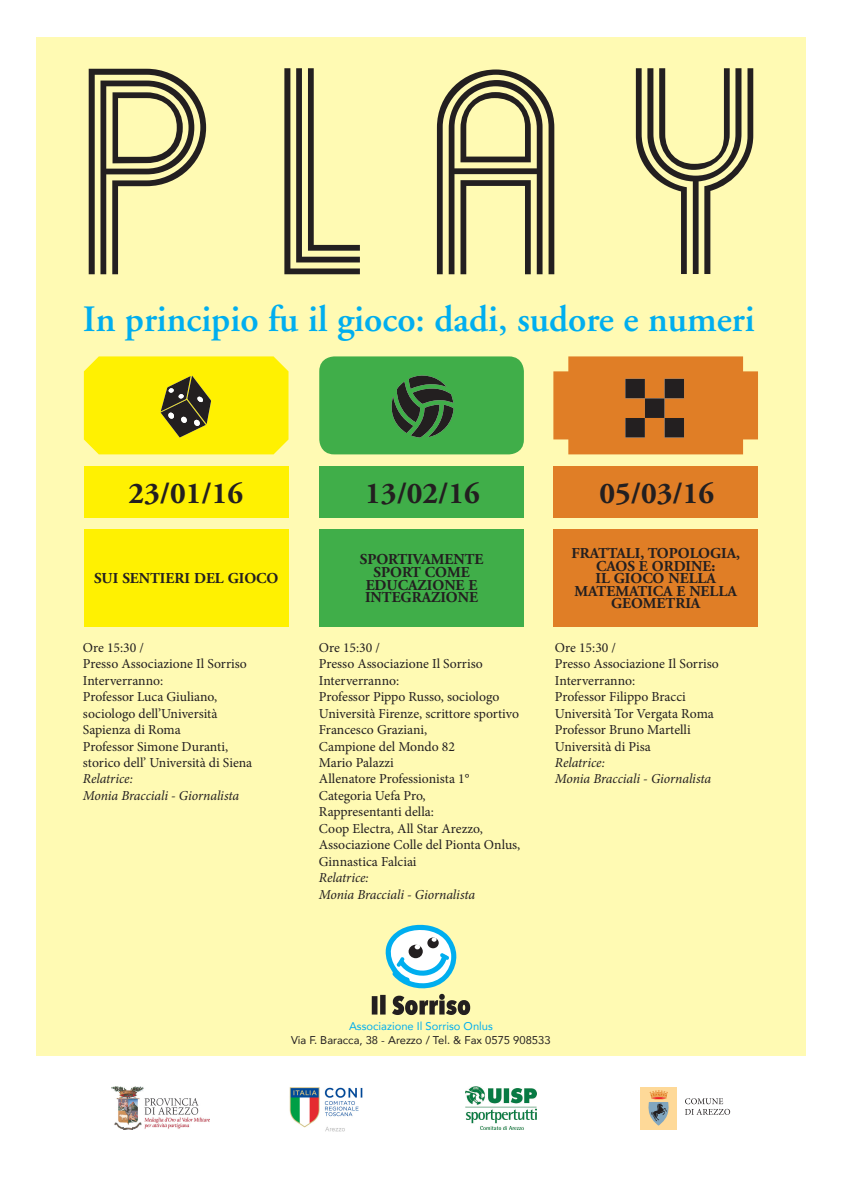
<style>
.page{position:relative;width:842px;height:1191px;background:#fff}
.page>*{position:absolute;margin:0;border:0;box-sizing:border-box;transform-origin:0 0}
.t1{font:600 37.1px "Adobe Garamond";color:#00aeef}
.t2{font:700 30.2px "Adobe Garamond";color:#231f20}
.t3{font:700 15.1px/12.6px "Adobe Garamond";color:#231f20;text-align:center}
.t4{font:13.7px/16.4px "Minion Pro";color:#231f20}
.t5{font:italic 13.7px "Minion Pro";letter-spacing:-.01em;color:#231f20}
.t6{font:11.2px "Avenir";color:#231f20}
.t7{font:11.2px "Avenir";color:#00aeef}
</style>
<div class="page">
<div style="left:36px;top:38px;width:770px;height:1018px;background:#fffab3"></div>
<svg style="left:89px;top:68px;width:664px;height:206px"></svg>
<div style="left:319px;top:356px;width:205px;height:98px;background:#40ae49;border-radius:15px"></div>
<svg style="left:84px;top:356px;width:204px;height:98px;background:#eade0a"></svg>
<svg style="left:391px;top:375px;width:63px;height:62px"></svg>
<div style="left:84px;top:466px;width:204px;height:51px;background:#fff101"></div>
<div style="left:319px;top:466px;width:205px;height:51px;background:#40ae49"></div>
<svg style="left:553px;top:356px;width:205px;height:98px;background:#cf7b2d"></svg>
<div style="left:553px;top:466px;width:205px;height:51px;background:#e07e26"></div>
<div style="left:553px;top:529px;width:205px;height:98px;background:#e07e26"></div>
<div style="left:319px;top:529px;width:205px;height:98px;background:#40ae49"></div>
<div style="left:84px;top:529px;width:204px;height:98px;background:#fff101"></div>
<svg style="left:372px;top:924px;width:98px;height:91px"></svg>
<img style="left:466px;top:1086px;width:70px;height:43px">
<img style="left:112px;top:1086px;width:98px;height:43px">
<div style="left:640px;top:1086px;width:37px;height:43px;background:#fed998"></div>
<svg style="left:648px;top:1090px;width:21px;height:35px"></svg>
<svg style="left:685px;top:1098px;width:45px;height:16px"></svg>
<img style="left:289px;top:1087px;width:73px;height:45px">
<p class="t1" style="left:83px;top:299px;width:673px">In principio fu il gioco: dadi, sudore e numeri</p>
<p class="t2" style="left:128px;top:476px;width:116px">23/01/16</p>
<p class="t2" style="left:365px;top:476px;width:116px">13/02/16</p>
<p class="t2" style="left:599px;top:476px;width:116px">05/03/16</p>
<p class="t3" style="left:94px;top:572px;width:186px">SUI SENTIERI DEL GIOCO</p>
<p class="t4" style="left:83px;top:639px;width:63px">Ore 15:30 /</p>
<p class="t4" style="left:83px;top:656px;width:165px">Presso Associazione Il Sorriso</p>
<p class="t4" style="left:83px;top:672px;width:82px">Interverranno:</p>
<p class="t4" style="left:83px;top:688px;width:136px">Professor Luca Giuliano,</p>
<p class="t4" style="left:83px;top:705px;width:136px">sociologo dell’Università</p>
<p class="t4" style="left:83px;top:721px;width:99px">Sapienza di Roma</p>
<p class="t4" style="left:83px;top:738px;width:147px">Professor Simone Duranti,</p>
<p class="t4" style="left:83px;top:754px;width:171px">storico dell’ Università di Siena</p>
<p class="t5" style="left:83px;top:769px;width:51px">Relatrice:</p>
<p class="t5" style="left:83px;top:786px;width:158px">Monia Bracciali - Giornalista</p>
<p class="t3" style="left:360px;top:553px;width:125px">SPORTIVAMENTE</p>
<p class="t3" style="left:365px;top:566px;width:115px">SPORT COME<br>EDUCAZIONE E<br>INTEGRAZIONE</p>
<p class="t4" style="left:319px;top:639px;width:63px">Ore 15:30 /</p>
<p class="t4" style="left:319px;top:656px;width:165px">Presso Associazione Il Sorriso</p>
<p class="t4" style="left:319px;top:672px;width:82px">Interverranno:</p>
<p class="t4" style="left:319px;top:688px;width:202px">Professor Pippo Russo, sociologo<br>Università Firenze, scrittore sportivo<br>Francesco Graziani,</p>
<p class="t4" style="left:319px;top:738px;width:138px">Campione del Mondo 82</p>
<p class="t4" style="left:319px;top:754px;width:76px">Mario Palazzi</p>
<p class="t4" style="left:319px;top:771px;width:152px">Allenatore Professionista 1°<br>Categoria Uefa Pro,</p>
<p class="t4" style="left:319px;top:803px;width:117px">Rappresentanti della:</p>
<p class="t4" style="left:319px;top:820px;width:203px">Coop Electra, All Star Arezzo,<br>Associazione Colle del Pionta Onlus,</p>
<p class="t4" style="left:319px;top:853px;width:99px">Ginnastica Falciai</p>
<p class="t5" style="left:319px;top:868px;width:51px">Relatrice:</p>
<p class="t5" style="left:319px;top:884px;width:158px">Monia Bracciali - Giornalista</p>
<p class="t3" style="left:571px;top:547px;width:170px">FRATTALI, TOPOLOGIA,<br>CAOS E ORDINE:<br>IL GIOCO NELLA<br>MATEMATICA E NELLA<br>GEOMETRIA</p>
<p class="t4" style="left:555px;top:639px;width:63px">Ore 15:30 /</p>
<p class="t4" style="left:555px;top:656px;width:165px">Presso Associazione Il Sorriso</p>
<p class="t4" style="left:555px;top:672px;width:82px">Interverranno:</p>
<p class="t4" style="left:555px;top:688px;width:132px">Professor Filippo Bracci</p>
<p class="t4" style="left:555px;top:705px;width:160px">Università Tor Vergata Roma<br>Professor Bruno Martelli</p>
<p class="t4" style="left:555px;top:738px;width:97px">Università di Pisa</p>
<p class="t5" style="left:555px;top:753px;width:51px">Relatrice:</p>
<p class="t5" style="left:555px;top:769px;width:158px">Monia Bracciali - Giornalista</p>
<p class="t7" style="left:349px;top:1016px;width:145px">Associazione Il Sorriso Onlus</p>
<p class="t6" style="left:291px;top:1031px;width:261px">Via F. Baracca, 38 - Arezzo / Tel. &amp; Fax 0575 908533</p>
</div>
